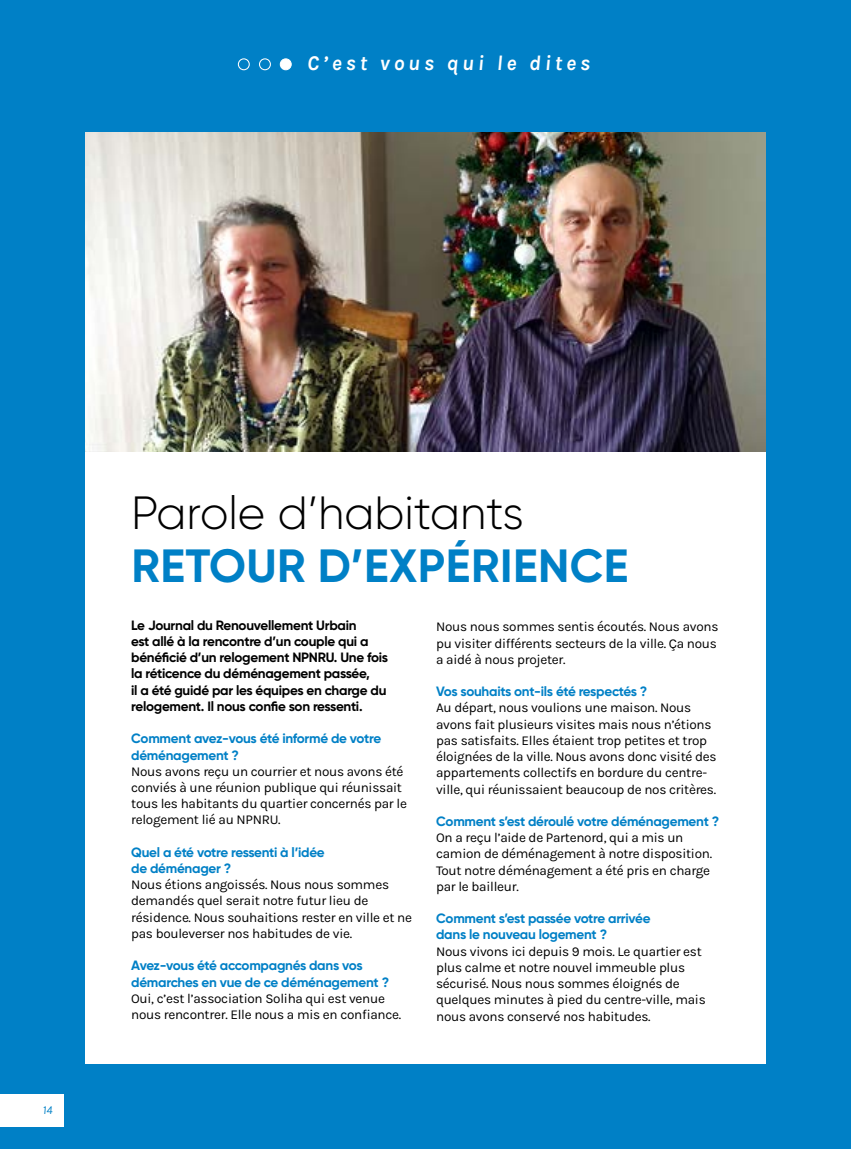
<style>
.page{position:relative;width:851px;height:1149px;background:#fff}
.page>*{position:absolute;margin:0;border:0;box-sizing:border-box;transform-origin:0 0}
.t1{font:700 46.5px "Gilroy";letter-spacing:.01em;color:#0080c6}
.t2{font:300 46.5px "Gilroy";color:#000}
.t3{font:italic 21px "Karla";letter-spacing:.185em;color:#fff}
.t4{font:13.5px/16.2px "Karla";letter-spacing:-.02em;color:#000}
.t5{font:700 13.5px/16.2px "Gilroy";letter-spacing:-.02em;color:#0080c6}
.t6{font:700 13.5px/16.2px "Gilroy";letter-spacing:-.02em;color:#000}
.t7{font:italic 12px "Karla";color:#0080c6}
</style>
<div class="page">
<div style="left:0;top:0;width:850px;height:1148px;background:#0080c6"></div>
<div style="left:85px;top:155px;width:680px;height:908px;background:#fff"></div>
<div style="left:0;top:1094px;width:64px;height:32px;background:#fff"></div>
<div style="left:259px;top:58px;width:12px;height:12px;border:1px solid #fff;border-radius:50%"></div>
<div style="left:238px;top:58px;width:12px;height:12px;border:1px solid #fff;border-radius:50%"></div>
<div style="left:280px;top:59px;width:11px;height:11px;background:#fff;border-radius:50%"></div>
<div style="left:280px;top:58px;width:12px;height:12px;border:1px solid #fff;border-radius:50%"></div>
<img style="left:85px;top:133px;width:680px;height:318px">
<h2 class="t3" style="left:307px;top:50px;width:284px">C’est vous qui le dites</h2>
<p class="t7" style="left:43px;top:1101px;width:11px">14</p>
<h1 class="t2" style="left:131px;top:484px;width:394px">Parole d’habitants</h1>
<h1 class="t1" style="left:131px;top:536px;width:498px">RETOUR D’EXPÉRIENCE</h1>
<p class="t6" style="left:131px;top:616px;width:258px">Le Journal du Renouvellement Urbain<br>est allé à la rencontre d’un couple qui a bénéficié d’un relogement NPNRU. Une fois la réticence du déménagement passée,<br>il a été guidé par les équipes en charge du relogement. Il nous confie son ressenti.</p>
<p class="t5" style="left:131px;top:730px;width:251px">Comment avez-vous été informé de votre déménagement ?</p>
<p class="t4" style="left:131px;top:762px;width:277px">Nous avons reçu un courrier et nous avons été conviés à une réunion publique qui réunissait tous les habitants du quartier concernés par le relogement lié au NPNRU.</p>
<p class="t5" style="left:131px;top:843px;width:195px">Quel a été votre ressenti à l’idée de déménager ?</p>
<p class="t4" style="left:131px;top:875px;width:282px">Nous étions angoissés. Nous nous sommes demandés quel serait notre futur lieu de résidence. Nous souhaitions rester en ville et ne pas bouleverser nos habitudes de vie.</p>
<p class="t5" style="left:131px;top:957px;width:259px">Avez-vous été accompagnés dans vos démarches en vue de ce déménagement ?</p>
<p class="t4" style="left:131px;top:989px;width:271px">Oui, c’est l’association Soliha qui est venue nous rencontrer. Elle nous a mis en confiance.</p>
<p class="t4" style="left:436px;top:618px;width:284px;text-align:justify">Nous nous sommes sentis écoutés. Nous avons pu visiter différents secteurs de la ville. Ça nous a aidé à nous projeter.</p>
<p class="t5" style="left:436px;top:683px;width:213px">Vos souhaits ont-ils été respectés ?</p>
<p class="t4" style="left:436px;top:699px;width:282px">Au départ, nous voulions une maison. Nous avons fait plusieurs visites mais nous n’étions pas satisfaits. Elles étaient trop petites et trop éloignées de la ville. Nous avons donc visité des appartements collectifs en bordure du centre&shy;ville, qui réunissaient beaucoup de nos critères.</p>
<p class="t5" style="left:436px;top:812px;width:284px">Comment s’est déroulé votre déménagement ?</p>
<p class="t4" style="left:436px;top:828px;width:277px">On a reçu l’aide de Partenord, qui a mis un camion de déménagement à notre disposition.<br>Tout notre déménagement a été pris en charge par le bailleur.</p>
<p class="t5" style="left:436px;top:910px;width:216px">Comment s’est passée votre arrivée dans le nouveau logement ?</p>
<p class="t4" style="left:436px;top:942px;width:271px">Nous vivons ici depuis 9 mois. Le quartier est plus calme et notre nouvel immeuble plus sécurisé. Nous nous sommes éloignés de quelques minutes à pied du centre-ville, mais nous avons conservé nos habitudes.</p>
</div>
